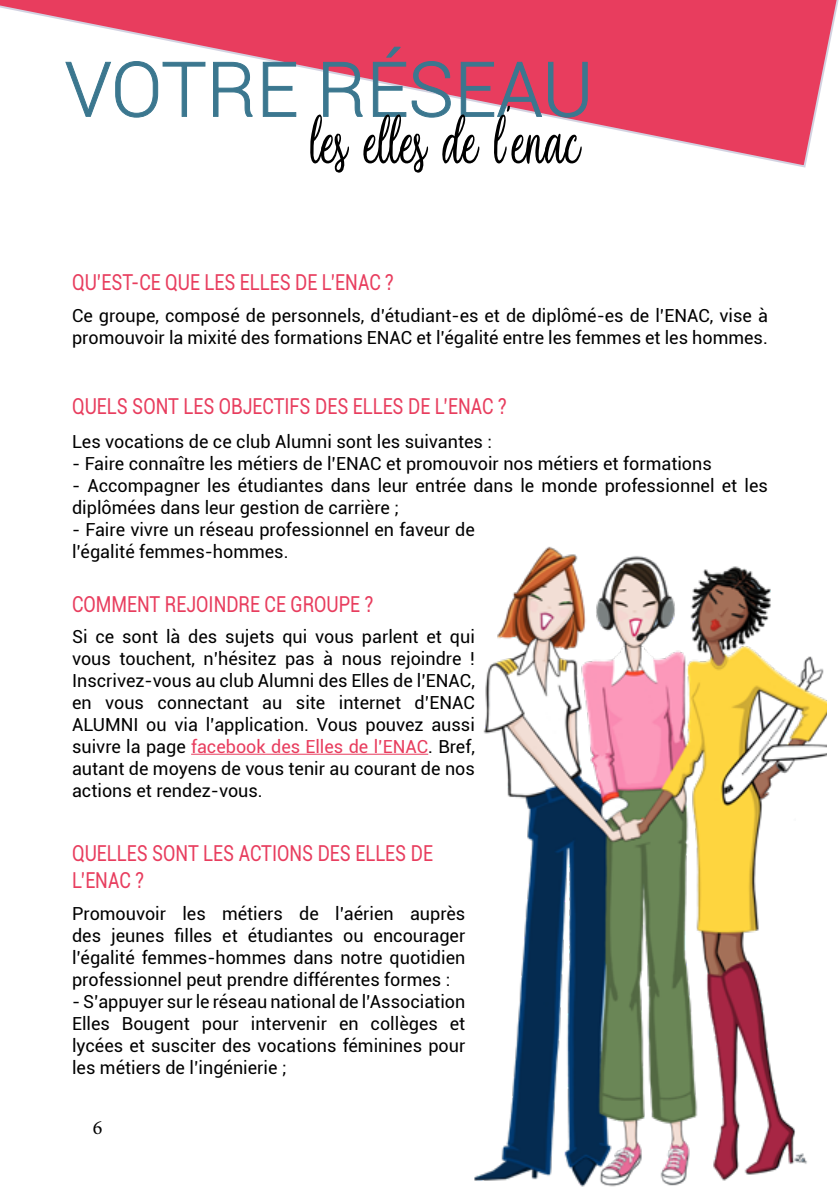
<style>
.page{position:relative;width:840px;height:1191px;background:#fff}
.page>*{position:absolute;margin:0;border:0;box-sizing:border-box;transform-origin:0 0}
.t1{font:80px "Navy Ballad Personal Use";color:#000;scale:.82 1}
.t2{font:300 76px "Roboto";color:#3b778f}
.t3{font:22px/26.4px "Roboto";color:#e83d5e;scale:.82 1}
.t4{font:20px "Minion Pro";color:#000}
.t5{font:18px/22px "Roboto";color:#000}
.s1{color:#e83d5e}
</style>
<div class="page">
<svg style="left:0;top:0;width:839px;height:168px"></svg>
<svg style="left:65px;top:61px;width:141px;height:57px"></svg>
<svg style="left:212px;top:61px;width:41px;height:56px"></svg>
<svg style="left:262px;top:61px;width:34px;height:56px"></svg>
<svg style="left:322px;top:61px;width:41px;height:56px"></svg>
<svg style="left:372px;top:46px;width:79px;height:72px"></svg>
<svg style="left:460px;top:61px;width:128px;height:57px;background:#d65c78"></svg>
<hr style="left:191px;top:754px;width:237px;height:1px;background:#e83d5e">
<img style="left:474px;top:546px;width:352px;height:641px">
<h2 class="t2" style="left:65px;top:37px;width:529px">VOTRE RÉSEAU</h2>
<h1 class="t1" style="left:310px;top:104px;width:330px">les elles de l'enac</h1>
<p class="t3" style="left:72px;top:268px;width:394px">QU’EST-CE QUE LES ELLES DE L’ENAC ?</p>
<p class="t5" style="left:72px;top:304px;width:697px">Ce groupe, composé de personnels, d’étudiant-es et de diplômé-es de l’ENAC, vise à promouvoir la mixité des formations ENAC et l’égalité entre les femmes et les hommes.</p>
<p class="t3" style="left:72px;top:392px;width:531px">QUELS SONT LES OBJECTIFS DES ELLES DE L’ENAC ?</p>
<p class="t5" style="left:72px;top:430px;width:421px">Les vocations de ce club Alumni sont les suivantes :</p>
<p class="t5" style="left:72px;top:452px;width:641px">- Faire connaître les métiers de l’ENAC et promouvoir nos métiers et formations</p>
<p class="t5" style="left:72px;top:474px;width:697px">- Accompagner les étudiantes dans leur entrée dans le monde professionnel et les diplômées dans leur gestion de carrière ;</p>
<p class="t5" style="left:72px;top:518px;width:404px">- Faire vivre un réseau professionnel en faveur de l’égalité femmes-hommes.</p>
<p class="t3" style="left:72px;top:589px;width:368px">COMMENT REJOINDRE CE GROUPE ?</p>
<p class="t5" style="left:72px;top:625px;width:404px;text-align:justify">Si ce sont là des sujets qui vous parlent et qui vous touchent, n’hésitez pas à nous rejoindre !<br>Inscrivez-vous au club Alumni des Elles de l’ENAC, en vous connectant au site internet d’ENAC ALUMNI ou via l’application. Vous pouvez aussi suivre la page <span class="s1">facebook des Elles de l’ENAC</span>. Bref, autant de moyens de vous tenir au courant de nos actions et rendez-vous.</p>
<p class="t3" style="left:72px;top:839px;width:441px">QUELLES SONT LES ACTIONS DES ELLES DE<br>L’ENAC ?</p>
<p class="t5" style="left:72px;top:901px;width:394px;text-align:justify">Promouvoir les métiers de l’aérien auprès des jeunes filles et étudiantes ou encourager l’égalité femmes-hommes dans notre quotidien professionnel peut prendre différentes formes :</p>
<p class="t5" style="left:72px;top:989px;width:394px;text-align:justify">- S’appuyer sur le réseau national de l’Association Elles Bougent pour intervenir en collèges et lycées et susciter des vocations féminines pour les métiers de l’ingénierie ;</p>
<p class="t4" style="left:93px;top:1114px;width:11px">6</p>
</div>
